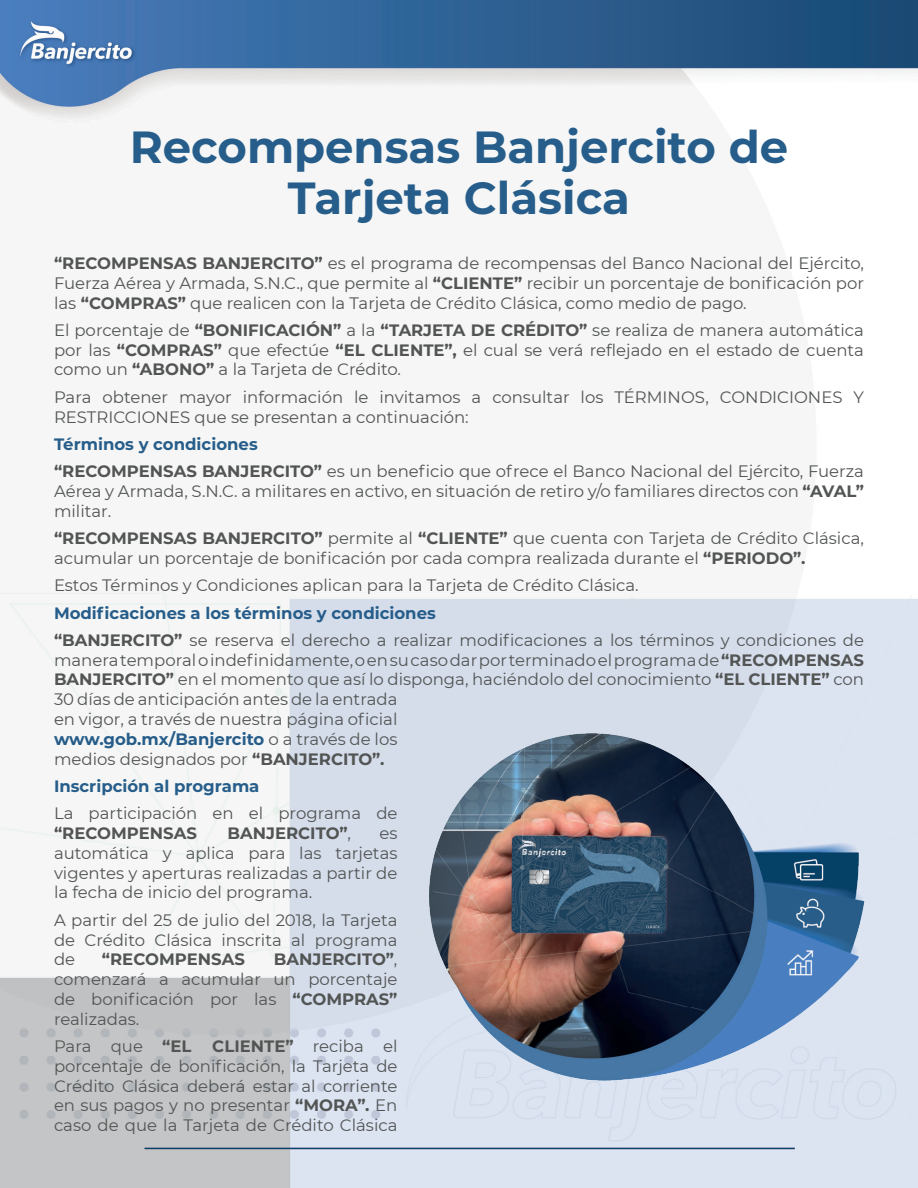
<style>
.page{position:relative;width:918px;height:1188px;background:#fff}
.page>*{position:absolute;margin:0;border:0;box-sizing:border-box;transform-origin:0 0}
.t1{font:700 45px/51.8px "Montserrat";color:#265d8a;text-align:center}
.t2{font:16.5px/19.8px "Montserrat";color:#525554;text-align:justify}
.t3{font:700 16.5px "Montserrat";color:#525554}
.t4{font:700 16.5px "Montserrat";color:#265d8a}
.s1{font-weight:700}
.s2{font-weight:700;color:#265d8a}
.s3{font-weight:700;color:#265c89}
.s4{font-weight:400}
</style>
<div class="page">
<img style="left:0;top:0;width:918px;height:1188px">
<img style="left:429px;top:734px;width:435px;height:401px">
<h1 class="t1" style="left:130px;top:119px;width:660px">Recompensas Banjercito de<br>Tarjeta Clásica</h1>
<p class="t2" style="left:54px;top:253px;width:812px"><span class="s1">“RECOMPENSAS BANJERCITO”</span> es el programa de recompensas del Banco Nacional del Ejército, Fuerza Aérea y Armada, S.N.C., que permite al <span class="s1">“CLIENTE”</span> recibir un porcentaje de bonificación por las <span class="s1">“COMPRAS”</span> que realicen con la Tarjeta de Crédito Clásica, como medio de pago.</p>
<p class="t2" style="left:54px;top:320px;width:812px">El porcentaje de <span class="s1">“BONIFICACIÓN”</span> a la <span class="s1">“TARJETA DE CRÉDITO”</span> se realiza de manera automática por las <span class="s1">“COMPRAS”</span> que efectúe <span class="s1">“EL CLIENTE”,</span> el cual se verá reflejado en el estado de cuenta como un <span class="s1">“ABONO”</span> a la Tarjeta de Crédito.</p>
<p class="t2" style="left:54px;top:386px;width:812px">Para obtener mayor información le invitamos a consultar los TÉRMINOS, CONDICIONES Y<br>RESTRICCIONES que se presentan a continuación:</p>
<p class="t2" style="left:54px;top:430px;width:812px;line-height:27.3px"><span class="s2">Términos y condiciones<br></span><span class="s1">“RECOMPENSAS BANJERCITO”</span> es un beneficio que ofrece el Banco Nacional del Ejército, Fuerza</p>
<p class="t2" style="left:54px;top:481px;width:811px">Aérea y Armada, S.N.C. a militares en activo, en situación de retiro y/o familiares directos con <span class="s1">“AVAL” </span>militar.</p>
<p class="t2" style="left:54px;top:528px;width:811px"><span class="s1">“RECOMPENSAS BANJERCITO”</span> permite al <span class="s1">“CLIENTE”</span> que cuenta con Tarjeta de Crédito Clásica, acumular un porcentaje de bonificación por cada compra realizada durante el <span class="s1">“PERIODO”.</span></p>
<p class="t2" style="left:54px;top:575px;width:586px">Estos Términos y Condiciones aplican para la Tarjeta de Crédito Clásica.</p>
<p class="t2" style="left:54px;top:598px;width:812px;line-height:27.3px"><span class="s2">Modificaciones a los términos y condiciones<br></span><span class="s1">“BANJERCITO”</span> se reserva el derecho a realizar modificaciones a los términos y condiciones de</p>
<p class="t2" style="left:54px;top:649px;width:812px;text-align:left">manera temporal o indefinidamente, o en su caso dar por terminado el programa de <span class="s1">“RECOMPENSAS BANJERCITO”</span> en el momento que así lo disponga, haciéndolo del conocimiento <span class="s1">“EL CLIENTE”</span> con 30 días de anticipación antes de la entrada<br>en vigor, a través de nuestra página oficial<br><span class="s3">www.gob.mx/Banjercito</span> o a través de los<br>medios designados por <span class="s1">“BANJERCITO”.</span></p>
<p class="t4" style="left:54px;top:774px;width:207px">Inscripción al programa</p>
<p class="t2" style="left:54px;top:803px;width:345px">La participación en el programa de</p>
<p class="t3" style="left:54px;top:821px;width:144px">“RECOMPENSAS</p>
<p class="t3" style="left:228px;top:821px;width:125px">BANJERCITO”<span class="s4">,</span></p>
<p class="t2" style="left:54px;top:823px;width:345px;text-indent:325px">es automática y aplica para las tarjetas vigentes y aperturas realizadas a partir de la fecha de inicio del programa.</p>
<p class="t2" style="left:54px;top:909px;width:345px">A partir del 25 de julio del 2018, la Tarjeta de Crédito Clásica inscrita al programa de</p>
<p class="t2" style="left:54px;top:949px;width:345px;text-indent:220px"><span class="s1">BANJERCITO”</span>, comenzará a acumular un porcentaje de bonificación por las <span class="s1">“COMPRAS” </span>realizadas.</p>
<p class="t2" style="left:54px;top:1036px;width:139px">Para que <span class="s1">“EL</span></p>
<p class="t3" style="left:102px;top:948px;width:144px">“RECOMPENSAS</p>
<p class="t2" style="left:54px;top:1036px;width:345px;text-indent:158px"><span class="s1">CLIENTE”</span> reciba el porcentaje de bonificación, la Tarjeta de Crédito Clásica deberá estar al corriente en sus pagos y no presentar <span class="s1">“MORA”.</span> En caso de que la Tarjeta de Crédito Clásica</p>
</div>
